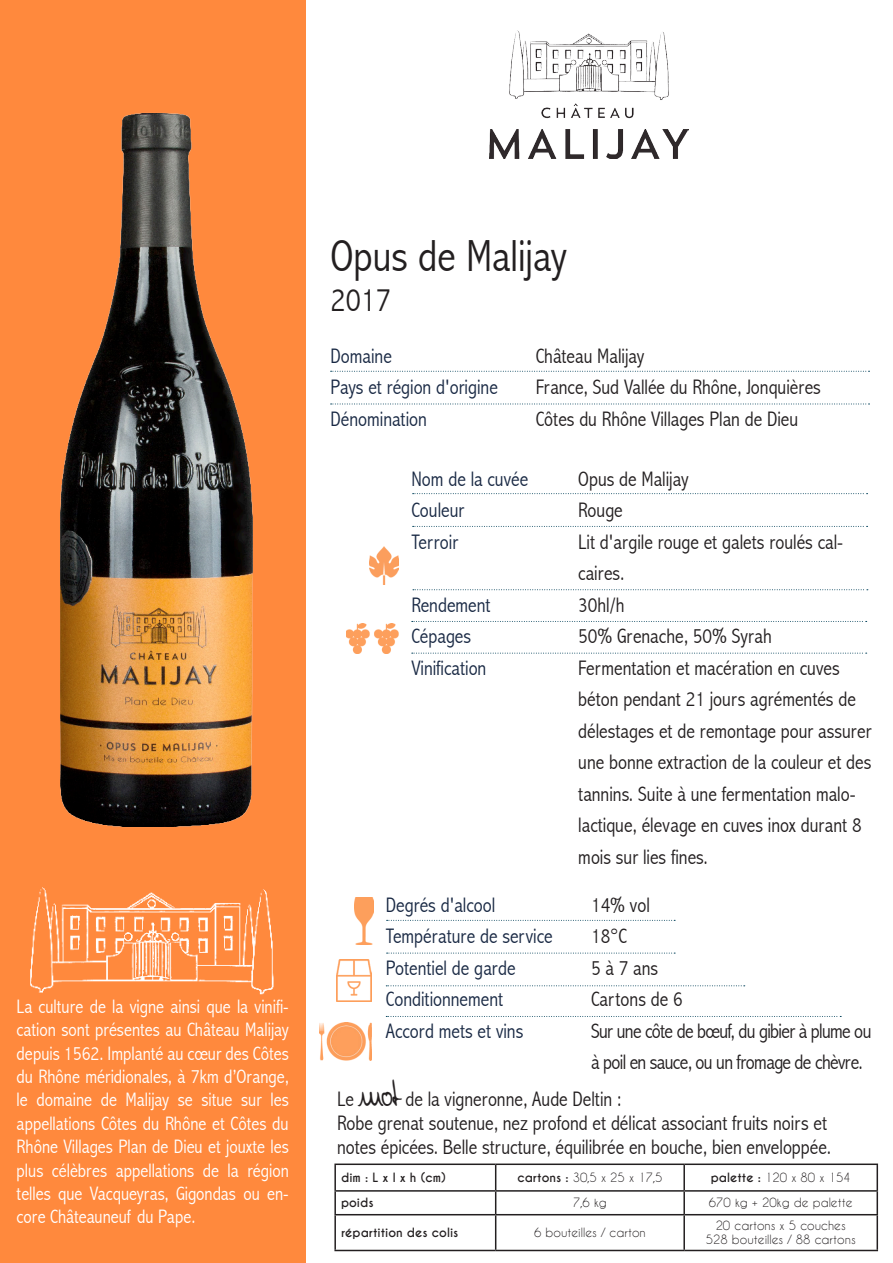
<style>
.page{position:relative;width:893px;height:1263px;background:#fff}
.page>*{position:absolute;margin:0;border:0;box-sizing:border-box;transform-origin:0 0}
.t1{font:300 condensed 45px "Abadi";color:#231f20}
.t2{font:300 condensed 33px "Abadi";color:#231f20}
.t3{font:300 condensed 21px/31.5px "Abadi";color:#231f20}
.t4{font:300 condensed 21px "Abadi";color:#192944}
.t5{font:300 condensed 21px/31.5px "Abadi";letter-spacing:-.03em;color:#231f20}
.t6{font:300 condensed 19.5px/23.4px "Abadi";color:#fff;text-align:justify}
.t7{font:12px "Caviar Dreams";color:#231f20}
.t8{font:700 12px "Caviar Dreams";color:#231f20}
.s1{font-family:"Denise";font-weight:400;font-stretch:normal;font-size:41.4px}
.s2{font-weight:700}
</style>
<div class="page">
<div style="left:1px;top:0;width:305px;height:1263px;background:#ff893d"></div>
<img style="left:30px;top:887px;width:244px;height:108px">
<svg style="left:331px;top:371px;width:538px;height:1px"></svg>
<svg style="left:413px;top:493px;width:455px;height:1px"></svg>
<svg style="left:412px;top:621px;width:455px;height:1px"></svg>
<svg style="left:387px;top:920px;width:288px;height:1px"></svg>
<svg style="left:331px;top:404px;width:538px;height:1px"></svg>
<svg style="left:413px;top:526px;width:455px;height:1px"></svg>
<svg style="left:413px;top:589px;width:455px;height:1px"></svg>
<svg style="left:387px;top:953px;width:288px;height:1px"></svg>
<svg style="left:412px;top:653px;width:455px;height:1px"></svg>
<svg style="left:386px;top:985px;width:359px;height:1px"></svg>
<svg style="left:386px;top:1016px;width:455px;height:1px"></svg>
<img style="left:354px;top:898px;width:19px;height:47px">
<img style="left:346px;top:624px;width:24px;height:29px">
<img style="left:374px;top:624px;width:25px;height:29px">
<img style="left:336px;top:959px;width:36px;height:43px">
<img style="left:320px;top:1022px;width:51px;height:38px">
<img style="left:369px;top:546px;width:29px;height:39px">
<img style="left:489px;top:31px;width:199px;height:127px">
<img style="left:0;top:70px;width:253px;height:811px">
<hr style="left:334px;top:1163px;width:162px;height:2px;background:#231f20">
<hr style="left:334px;top:1165px;width:2px;height:25px;background:#231f20">
<hr style="left:496px;top:1163px;width:188px;height:2px;background:#231f20">
<hr style="left:684px;top:1163px;width:194px;height:2px;background:#231f20">
<hr style="left:683px;top:1165px;width:2px;height:25px;background:#231f20">
<hr style="left:876px;top:1165px;width:2px;height:25px;background:#231f20">
<hr style="left:334px;top:1190px;width:162px;height:1px;background:#231f20">
<hr style="left:334px;top:1191px;width:2px;height:23px;background:#231f20">
<hr style="left:496px;top:1190px;width:188px;height:1px;background:#231f20">
<svg style="left:495px;top:1165px;width:1px;height:49px"></svg>
<hr style="left:684px;top:1190px;width:194px;height:1px;background:#231f20">
<hr style="left:683px;top:1191px;width:2px;height:23px;background:#231f20">
<hr style="left:876px;top:1191px;width:2px;height:23px;background:#231f20">
<hr style="left:334px;top:1214px;width:162px;height:1px;background:#231f20">
<hr style="left:334px;top:1215px;width:2px;height:35px;background:#231f20">
<hr style="left:496px;top:1214px;width:188px;height:1px;background:#231f20">
<hr style="left:495px;top:1215px;width:1px;height:35px;background:#231f20">
<hr style="left:684px;top:1214px;width:194px;height:1px;background:#231f20">
<hr style="left:683px;top:1215px;width:2px;height:35px;background:#231f20">
<hr style="left:876px;top:1215px;width:2px;height:35px;background:#231f20">
<hr style="left:334px;top:1250px;width:162px;height:1px;background:#231f20">
<hr style="left:496px;top:1250px;width:188px;height:1px;background:#231f20">
<hr style="left:684px;top:1250px;width:194px;height:1px;background:#231f20">
<p class="t6" style="left:17px;top:995px;width:274px">La culture de la vigne ainsi que la vinifi&shy;cation sont présentes au Château Malijay depuis 1562. Implanté au cœur des Côtes du Rhône méridionales, à 7km d’Orange, le domaine de Malijay se situe sur les appellations Côtes du Rhône et Côtes du Rhône Villages Plan de Dieu et jouxte les plus célèbres appellations de la région telles que Vacqueyras, Gigondas ou en&shy;core Châteauneuf du Pape.</p>
<p class="t1" style="left:331px;top:230px;width:238px">Opus de Malijay</p>
<p class="t2" style="left:331px;top:281px;width:62px">2017</p>
<p class="t4" style="left:331px;top:344px;width:63px">Domaine</p>
<p class="t4" style="left:331px;top:375px;width:169px">Pays et région d'origine</p>
<p class="t4" style="left:331px;top:407px;width:98px">Dénomination</p>
<p class="t3" style="left:536px;top:340px;width:110px">Château Malijay</p>
<p class="t3" style="left:536px;top:372px;width:287px">France, Sud Vallée du Rhône, Jonquières</p>
<p class="t3" style="left:536px;top:403px;width:264px">Côtes du Rhône Villages Plan de Dieu</p>
<p class="t4" style="left:411px;top:466px;width:118px">Nom de la cuvée</p>
<p class="t4" style="left:411px;top:498px;width:54px">Couleur</p>
<p class="t4" style="left:411px;top:529px;width:48px">Terroir</p>
<p class="t4" style="left:411px;top:592px;width:81px">Rendement</p>
<p class="t4" style="left:411px;top:624px;width:61px">Cépages</p>
<p class="t4" style="left:411px;top:655px;width:76px">Vinification</p>
<p class="t3" style="left:578px;top:463px;width:112px">Opus de Malijay</p>
<p class="t3" style="left:578px;top:494px;width:46px">Rouge</p>
<p class="t3" style="left:578px;top:526px;width:266px">Lit d'argile rouge et galets roulés cal&shy;caires.</p>
<p class="t3" style="left:578px;top:589px;width:48px">30hl/h</p>
<p class="t3" style="left:578px;top:620px;width:195px">50% Grenache, 50% Syrah</p>
<p class="t3" style="left:578px;top:652px;width:295px">Fermentation et macération en cuves béton pendant 21 jours agrémentés de délestages et de remontage pour assurer une bonne extraction de la couleur et des tannins. Suite à une fermentation malo&shy;lactique, élevage en cuves inox durant 8 mois sur lies fines.</p>
<p class="t4" style="left:386px;top:893px;width:111px">Degrés d'alcool</p>
<p class="t4" style="left:386px;top:924px;width:168px">Température de service</p>
<p class="t4" style="left:386px;top:956px;width:131px">Potentiel de garde</p>
<p class="t4" style="left:386px;top:987px;width:119px">Conditionnement</p>
<p class="t4" style="left:386px;top:1019px;width:139px">Accord mets et vins</p>
<p class="t3" style="left:591px;top:889px;width:60px">14% vol</p>
<p class="t3" style="left:591px;top:920px;width:38px">18°C</p>
<p class="t3" style="left:591px;top:952px;width:69px">5 à 7 ans</p>
<p class="t3" style="left:591px;top:983px;width:93px">Cartons de 6</p>
<p class="t5" style="left:591px;top:1015px;width:282px">Sur une côte de bœuf, du gibier à plume ou à poil en sauce, ou un fromage de chèvre.</p>
<p class="t3" style="left:337px;top:1084px;width:286px">Le <span class="s1">mot</span> de la vigneronne, Aude Deltin :</p>
<p class="t3" style="left:337px;top:1111px;width:496px;line-height:24px">Robe grenat soutenue, nez profond et délicat associant fruits noirs et notes épicées. Belle structure, équilibrée en bouche, bien enveloppée.</p>
<p class="t8" style="left:341px;top:1170px;width:106px">dim : L x l x h (cm)</p>
<p class="t7" style="left:517px;top:1170px;width:147px"><span class="s2">cartons :</span> 30,5 x 25 x 17,5</p>
<p class="t7" style="left:711px;top:1170px;width:141px"><span class="s2">palette :</span> 120 x 80 x 154</p>
<p class="t8" style="left:341px;top:1196px;width:34px">poids</p>
<p class="t7" style="left:573px;top:1196px;width:35px">7,6 kg</p>
<p class="t7" style="left:709px;top:1196px;width:145px">670 kg + 20kg de palette</p>
<p class="t8" style="left:341px;top:1225px;width:119px">répartition des colis</p>
<p class="t7" style="left:534px;top:1225px;width:113px">6 bouteilles / carton</p>
<p class="t7" style="left:716px;top:1218px;width:132px">20 cartons x 5 couches</p>
<p class="t7" style="left:706px;top:1233px;width:151px">528 bouteilles / 88 cartons</p>
</div>
